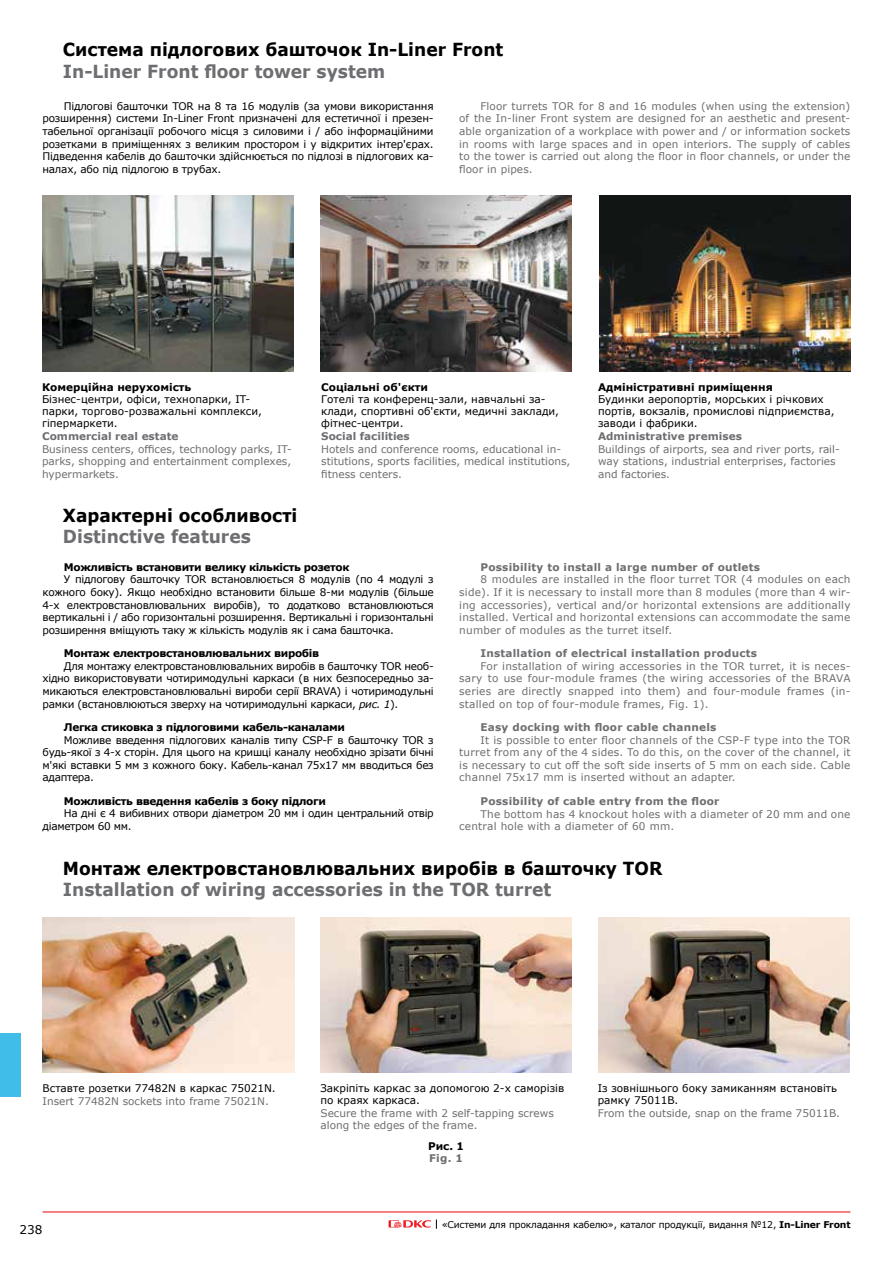
<style>
.page{position:relative;width:893px;height:1263px;background:#fff}
.page>*{position:absolute;margin:0;border:0;box-sizing:border-box;transform-origin:0 0}
.t1{font:700 18px "Verdana";color:#000;scale:.95 1}
.t2{font:700 18px "Verdana";color:#6d6e71;scale:.95 1}
.t3{font:12px "Verdana";color:#000}
.t4{font:10.5px/12.6px "Verdana";color:#000}
.t5{font:10.5px/12.6px "Verdana";color:#6d6e71;text-align:justify}
.t6{font:700 10.5px "Verdana";letter-spacing:-.03em;color:#000}
.t7{font:700 10.5px "Verdana";letter-spacing:.02em;color:#6d6e71}
.t8{font:10.5px/12.6px "Verdana";letter-spacing:.02em;color:#6d6e71}
.t9{font:10.5px/12.6px "Verdana";letter-spacing:-.03em;color:#000}
.t10{font:700 10.5px "Verdana";color:#000}
.t11{font:700 10.5px "Verdana";color:#6d6e71}
.t12{font:9.3px "Verdana";letter-spacing:-.02em;color:#000}
.s1{font-style:italic}
.s2{font-weight:700}
</style>
<div class="page">
<hr style="left:43px;top:1211px;width:807px;height:1px;background:#ed1d24">
<div style="left:0;top:1033px;width:21px;height:64px;background:#41bde9"></div>
<svg style="left:389px;top:1219px;width:48px;height:10px"></svg>
<img style="left:321px;top:195px;width:251px;height:176px">
<img style="left:42px;top:195px;width:251px;height:176px">
<img style="left:599px;top:195px;width:251px;height:176px">
<img style="left:42px;top:917px;width:252px;height:156px">
<img style="left:320px;top:917px;width:252px;height:156px">
<img style="left:598px;top:917px;width:252px;height:156px">
<h1 class="t1" style="left:63px;top:37px;width:465px">Система підлогових башточок In-Liner Front</h1>
<h1 class="t2" style="left:63px;top:59px;width:341px">In-Liner Front floor tower system</h1>
<p class="t4" style="left:42px;top:100px;width:393px;text-align:justify;text-indent:21px">Підлогові башточки TOR на 8 та 16 модулів (за умови використання розширення) системи In-Liner Front призначені для естетичної і презен&shy;табельної організації робочого місця з силовими і / або інформаційними розетками в приміщеннях з великим простором і у відкритих інтер'єрах.<br>Підведення кабелів до башточки здійснюється по підлозі в підлогових ка&shy;налах, або під підлогою в трубах.</p>
<p class="t5" style="left:459px;top:100px;width:393px;text-indent:21px">Floor turrets TOR for 8 and 16 modules (when using the extension) of the In-liner Front system are designed for an aesthetic and present&shy;able organization of a workplace with power and / or information sockets in rooms with large spaces and in open interiors. The supply of cables to the tower is carried out along the floor in floor channels, or under the floor in pipes.</p>
<p class="t10" style="left:42px;top:380px;width:151px">Комерційна нерухомість</p>
<p class="t4" style="left:42px;top:394px;width:221px;line-height:12px">Бізнес-центри, офіси, технопарки, IT&shy;парки, торгово-розважальні комплекси, гіпермаркети.</p>
<p class="t11" style="left:42px;top:429px;width:138px">Commercial real estate</p>
<p class="t5" style="left:42px;top:442px;width:251px">Business centers, offices, technology parks, IT&shy;parks, shopping and entertainment complexes, hypermarkets.</p>
<h1 class="t1" style="left:63px;top:502px;width:248px">Характерні особливості</h1>
<h1 class="t2" style="left:63px;top:524px;width:199px">Distinctive features</h1>
<p class="t10" style="left:321px;top:380px;width:108px">Соціальні об'єкти</p>
<p class="t4" style="left:321px;top:394px;width:239px;line-height:12px">Готелі та конференц-зали, навчальні за&shy;клади, спортивні об'єкти, медичні заклади, фітнес-центри.</p>
<p class="t11" style="left:321px;top:429px;width:90px">Social facilities</p>
<p class="t5" style="left:321px;top:442px;width:251px;text-align:left">Hotels and conference rooms, educational in&shy;stitutions, sports facilities, medical institutions, fitness centers.</p>
<p class="t10" style="left:598px;top:380px;width:176px">Адміністративні приміщення</p>
<p class="t4" style="left:598px;top:394px;width:238px;line-height:12px">Будинки аеропортів, морських і річкових портів, вокзалів, промислові підприємства, заводи і фабрики.</p>
<p class="t11" style="left:598px;top:429px;width:145px">Administrative premises</p>
<p class="t5" style="left:598px;top:442px;width:243px;text-align:left">Buildings of airports, sea and river ports, rail&shy;way stations, industrial enterprises, factories and factories.</p>
<p class="t6" style="left:64px;top:560px;width:287px">Можливість встановити велику кількість розеток</p>
<p class="t4" style="left:43px;top:573px;width:393px;text-align:justify;text-indent:21px">У підлогову башточку TOR встановлюється 8 модулів (по 4 модулі з кожного боку). Якщо необхідно встановити більше 8-ми модулів (більше 4-х електровстановлювальних виробів), то додатково встановлюються вертикальні і / або горизонтальні розширення. Вертикальні і горизонтальні розширення вміщують таку ж кількість модулів як і сама башточка.</p>
<p class="t6" style="left:64px;top:646px;width:257px">Монтаж електровстановлювальних виробів</p>
<p class="t4" style="left:43px;top:660px;width:393px;text-align:justify;text-indent:21px">Для монтажу електровстановлювальних виробів в башточку TOR необ&shy;хідно використовувати чотиримодульні каркаси (в них безпосередньо за&shy;микаються електровстановлювальні вироби серії BRAVA) і чотиримодульні рамки (встановлюються зверху на чотиримодульні каркаси, <span class="s1">рис. 1</span>).</p>
<p class="t6" style="left:64px;top:720px;width:283px">Легка стиковка з підлоговими кабель-каналами</p>
<p class="t4" style="left:43px;top:733px;width:393px;text-align:justify;text-indent:21px">Можливе введення підлогових каналів типу CSP-F в башточку TOR з будь-якої з 4-х сторін. Для цього на кришці каналу необхідно зрізати бічні м'які вставки 5 мм з кожного боку. Кабель-канал 75х17 мм вводиться без адаптера.</p>
<p class="t6" style="left:64px;top:794px;width:264px">Можливість введення кабелів з боку підлоги</p>
<p class="t9" style="left:43px;top:807px;width:393px;text-indent:21px">На дні є 4 вибивних отвори діаметром 20 мм і один центральний отвір діаметром 60 мм.</p>
<p class="t7" style="left:481px;top:560px;width:281px">Possibility to install a large number of outlets</p>
<p class="t5" style="left:459px;top:573px;width:393px;text-indent:21px">8 modules are installed in the floor turret TOR (4 modules on each side). If it is necessary to install more than 8 modules (more than 4 wir&shy;ing accessories), vertical and/or horizontal extensions are additionally installed. Vertical and horizontal extensions can accommodate the same number of modules as the turret itself.</p>
<p class="t7" style="left:481px;top:646px;width:278px">Installation of electrical installation products</p>
<p class="t5" style="left:459px;top:660px;width:393px;text-indent:21px">For installation of wiring accessories in the TOR turret, it is neces&shy;sary to use four-module frames (the wiring accessories of the BRAVA series are directly snapped into them) and four-module frames (in&shy;stalled on top of four-module frames, Fig. 1).</p>
<p class="t7" style="left:481px;top:720px;width:237px">Easy docking with floor cable channels</p>
<p class="t5" style="left:459px;top:733px;width:393px;text-indent:21px">It is possible to enter floor channels of the CSP-F type into the TOR turret from any of the 4 sides. To do this, on the cover of the channel, it is necessary to cut off the soft side inserts of 5 mm on each side. Cable channel 75x17 mm is inserted without an adapter.</p>
<p class="t7" style="left:481px;top:794px;width:240px">Possibility of cable entry from the floor</p>
<p class="t8" style="left:459px;top:807px;width:393px;text-indent:21px">The bottom has 4 knockout holes with a diameter of 20 mm and one central hole with a diameter of 60 mm.</p>
<h1 class="t1" style="left:63px;top:855px;width:633px">Монтаж електровстановлювальних виробів в башточку TOR</h1>
<h1 class="t2" style="left:63px;top:877px;width:516px">Installation of wiring accessories in the TOR turret</h1>
<p class="t4" style="left:43px;top:1082px;width:235px">Вставте розетки 77482N в каркас 75021N.</p>
<p class="t5" style="left:43px;top:1094px;width:228px">Insert 77482N sockets into frame 75021N.</p>
<p class="t4" style="left:320px;top:1082px;width:245px;line-height:12px">Закріпіть каркас за допомогою 2-х саморізів по краях каркаса.</p>
<p class="t5" style="left:320px;top:1106px;width:235px">Secure the frame with 2 self-tapping screws along the edges of the frame.</p>
<p class="t6" style="left:428px;top:1138px;width:37px">Рис. 1</p>
<p class="t7" style="left:429px;top:1151px;width:35px">Fig. 1</p>
<p class="t4" style="left:598px;top:1082px;width:241px;line-height:12px">Із зовнішнього боку замиканням встановіть рамку 75011В.</p>
<p class="t5" style="left:598px;top:1106px;width:244px">From the outside, snap on the frame 75011B.</p>
<p class="t3" style="left:20px;top:1221px;width:24px">238</p>
<p class="t12" style="left:442px;top:1218px;width:410px">«Системи для прокладання кабелю», каталог продукції, видання №12, <span class="s2">In-Liner Front</span></p>
</div>
